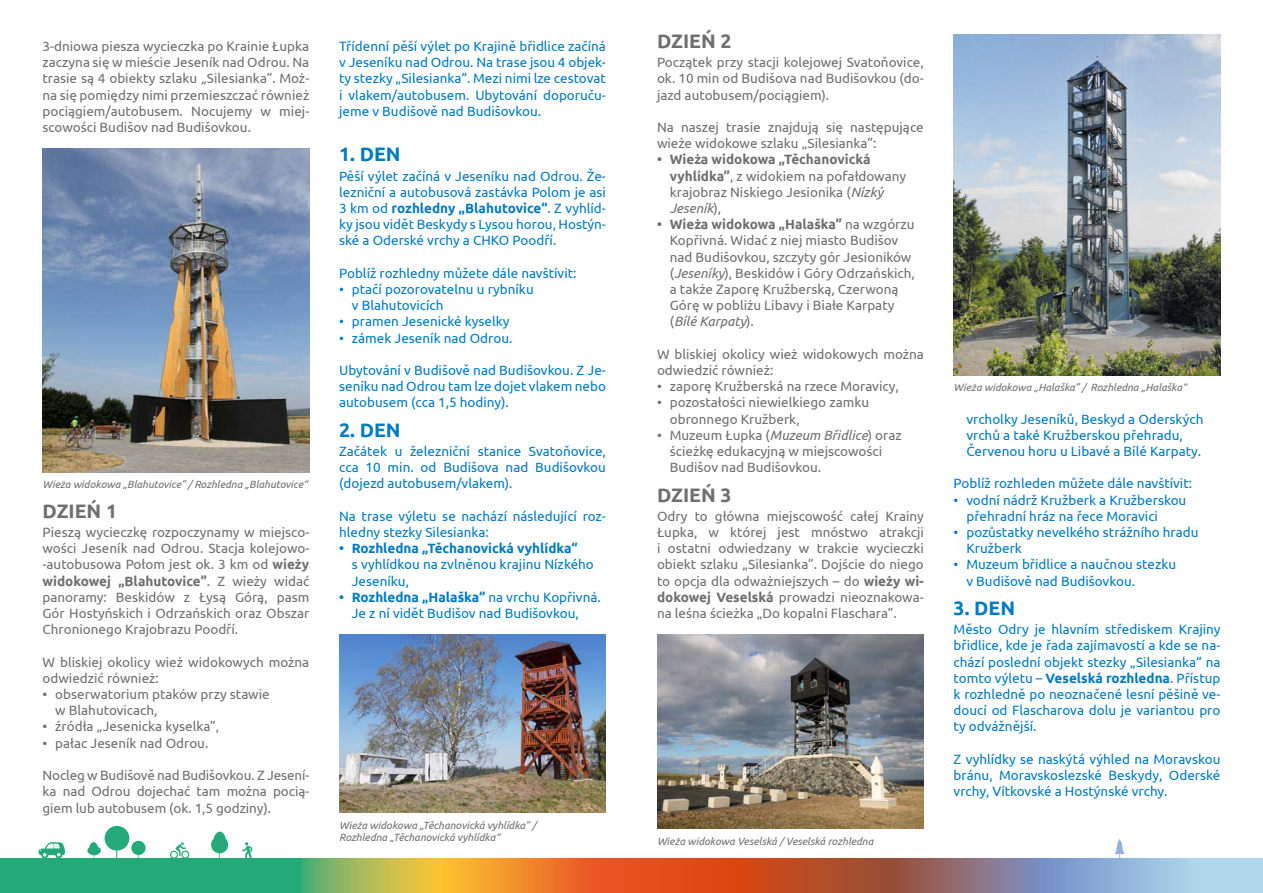
<style>
.page{position:relative;width:1263px;height:893px;background:#fff}
.page>*{position:absolute;margin:0;border:0;box-sizing:border-box;transform-origin:0 0}
.podtytulik{font:700 19.5px "Ubuntu";color:#706f6f}
.podtytulik_CZESKI{font:700 19.5px "Ubuntu";color:#007bc2}
.TEKST{font:13.5px/16.2px "Ubuntu";color:#706f6f}
.TEKST_CZESKI{font:13.5px/16.2px "Ubuntu";color:#007bc2}
.podpis_fot{font:italic 10.5px/12px "Ubuntu";color:#706f6f}
.s1{font-weight:700}
.s2{font-style:italic}
</style>
<div class="page">
<svg style="left:301px;top:839px;width:901px;height:54px"></svg>
<svg style="left:0;top:826px;width:301px;height:67px;fill:#23aa78"></svg>
<div style="left:1202px;top:858px;width:61px;height:35px;background:#b1d8ea"></div>
<img style="left:43px;top:148px;width:266px;height:324px">
<img style="left:954px;top:34px;width:266px;height:341px">
<img style="left:339px;top:634px;width:267px;height:178px">
<img style="left:657px;top:634px;width:267px;height:195px">
<p class="TEKST" style="left:43px;top:38px;width:268px;text-align:justify">3-dniowa piesza wycieczka po Krainie Łupka zaczyna się w mieście Jeseník nad Odrou. Na trasie są 4 obiekty szlaku „Silesianka”. Moż&shy;na się pomiędzy nimi przemieszczać również pociągiem/autobusem. Nocujemy w miej&shy;scowości Budišov nad Budišovkou.</p>
<p class="podpis_fot" style="left:43px;top:478px;width:267px">Wieża widokowa „Blahutovice” / Rozhledna „Blahutovice“</p>
<p class="podtytulik" style="left:43px;top:499px;width:76px">DZIEŃ 1</p>
<p class="TEKST" style="left:43px;top:524px;width:268px;text-align:justify">Pieszą wycieczkę rozpoczynamy w miejsco&shy;wości Jeseník nad Odrou. Stacja kolejowo--autobusowa Połom jest ok. 3 km od <span class="s1">wieży widokowej „Blahutovice”</span>. Z wieży widać panoramy: Beskidów z Łysą Górą, pasm Gór Hostyńskich i Odrzańskich oraz Obszar Chronionego Krajobrazu Poodří.</p>
<p class="TEKST" style="left:43px;top:653px;width:268px">W bliskiej okolicy wież widokowych można odwiedzić również:</p>
<p class="TEKST" style="left:55px;top:686px;width:216px;text-indent:-13px">• obserwatorium ptaków przy stawie w Blahutovicach,</p>
<p class="TEKST" style="left:43px;top:718px;width:178px">• źródła „Jesenicka kyselka”,</p>
<p class="TEKST" style="left:43px;top:734px;width:167px">• pałac Jeseník nad Odrou.</p>
<p class="TEKST" style="left:43px;top:767px;width:268px;text-align:justify">Nocleg w Budišově nad Budišovkou. Z Jesení&shy;ka nad Odrou dojechać tam można pocią&shy;giem lub autobusem (ok. 1,5 godziny).</p>
<p class="TEKST_CZESKI" style="left:339px;top:38px;width:268px;text-align:justify">Třídenní pěší výlet po Krajině břidlice začíná v Jeseníku nad Odrou. Na trase jsou 4 objek&shy;ty stezky „Silesianka“. Mezi nimi lze cestovat i vlakem/autobusem. Ubytování doporuču&shy;jeme v Budišově nad Budišovkou.</p>
<p class="podtytulik_CZESKI" style="left:339px;top:143px;width:63px">1. DEN</p>
<p class="TEKST_CZESKI" style="left:339px;top:167px;width:268px;text-align:justify">Pěší výlet začíná v Jeseníku nad Odrou. Že&shy;lezniční a autobusová zastávka Polom je asi 3 km od <span class="s1">rozhledny „Blahutovice“</span>. Z vyhlíd&shy;ky jsou vidět Beskydy s Lysou horou, Hostýn&shy;ské a Oderské vrchy a CHKO Poodří.</p>
<p class="TEKST_CZESKI" style="left:339px;top:265px;width:239px">Poblíž rozhledny můžete dále navštívit:</p>
<p class="TEKST_CZESKI" style="left:352px;top:281px;width:183px;text-indent:-13px">• ptačí pozorovatelnu u rybníku v Blahutovicích</p>
<p class="TEKST_CZESKI" style="left:339px;top:313px;width:172px">• pramen Jesenické kyselky</p>
<p class="TEKST_CZESKI" style="left:339px;top:329px;width:175px">• zámek Jeseník nad Odrou.</p>
<p class="TEKST_CZESKI" style="left:339px;top:362px;width:268px;text-align:justify">Ubytování v Budišově nad Budišovkou. Z Je&shy;seníku nad Odrou tam lze dojet vlakem nebo autobusem (cca 1,5 hodiny).</p>
<p class="podtytulik_CZESKI" style="left:339px;top:418px;width:63px">2. DEN</p>
<p class="TEKST_CZESKI" style="left:339px;top:443px;width:268px;text-align:justify">Začátek u železniční stanice Svatoňovice, cca 10 min. od Budišova nad Budišovkou (dojezd autobusem/vlakem).</p>
<p class="TEKST_CZESKI" style="left:339px;top:508px;width:268px">Na trase výletu se nachází následující roz&shy;hledny stezky Silesianka:</p>
<p class="TEKST_CZESKI" style="left:352px;top:540px;width:243px;text-indent:-13px"><span class="s1">• Rozhledna „Těchanovická vyhlídka“<br></span>s vyhlídkou na zvlněnou krajinu Nízkého<br>Jeseníku,</p>
<p class="TEKST_CZESKI" style="left:352px;top:589px;width:250px;text-indent:-13px"><span class="s1">• Rozhledna „Halaška“</span> na vrchu Kopřivná.<br>Je z ní vidět Budišov nad Budišovkou,</p>
<p class="podpis_fot" style="left:339px;top:819px;width:198px">Wieża widokowa „Těchanovická vyhlídka” /<br>Rozhledna „Těchanovická vyhlídka“</p>
<p class="podtytulik" style="left:657px;top:29px;width:76px">DZIEŃ 2</p>
<p class="TEKST" style="left:657px;top:54px;width:268px;text-align:justify">Początek przy stacji kolejowej Svatoňovice, ok. 10 min od Budišova nad Budišovkou (do&shy;jazd autobusem/pociągiem).</p>
<p class="TEKST" style="left:657px;top:119px;width:268px">Na naszej trasie znajdują się następujące wieże widokowe szlaku „Silesianka”:</p>
<p class="TEKST" style="left:670px;top:151px;width:238px;text-indent:-13px"><span class="s1">• Wieża widokowa „Těchanovická vyhlídka”</span>, z widokiem na pofałdowany krajobraz Niskiego Jesionika (<span class="s2">Nízký<br>Jeseník</span>),</p>
<p class="TEKST" style="left:670px;top:216px;width:247px;text-indent:-13px"><span class="s1">• Wieża widokowa „Halaška”</span> na wzgórzu Kopřivná. Widać z niej miasto Budišov nad Budišovkou, szczyty gór Jesioników (<span class="s2">Jeseníky</span>), Beskidów i Góry Odrzańskich, a także Zaporę Kružberską, Czerwoną Górę w pobliżu Libavy i Białe Karpaty (<span class="s2">Bílé Karpaty</span>).</p>
<p class="TEKST" style="left:657px;top:346px;width:268px">W bliskiej okolicy wież widokowych można odwiedzić również:</p>
<p class="TEKST" style="left:657px;top:378px;width:243px">• zaporę Kružberská na rzece Moravicy,</p>
<p class="TEKST" style="left:670px;top:394px;width:201px;text-indent:-13px">• pozostałości niewielkiego zamku obronnego Kružberk,</p>
<p class="TEKST" style="left:670px;top:427px;width:234px;text-indent:-13px">• Muzeum Łupka (<span class="s2">Muzeum Břidlice</span>) oraz ścieżkę edukacyjną w miejscowości<br>Budišov nad Budišovkou.</p>
<p class="podtytulik" style="left:657px;top:483px;width:76px">DZIEŃ 3</p>
<p class="TEKST" style="left:657px;top:508px;width:268px;text-align:justify">Odry to główna miejscowość całej Krainy Łupka, w której jest mnóstwo atrakcji i ostatni odwiedzany w trakcie wycieczki obiekt szlaku „Silesianka”. Dojście do niego to opcja dla odważniejszych – do <span class="s1">wieży wi&shy;dokowej Veselská</span> prowadzi nieoznakowa&shy;na leśna ścieżka „Do kopalni Flaschara”.</p>
<p class="podpis_fot" style="left:657px;top:835px;width:218px">Wieża widokowa Veselská / Veselská rozhledna</p>
<p class="podpis_fot" style="left:954px;top:381px;width:234px">Wieża widokowa „Halaška” / Rozhledna „Halaška“</p>
<p class="TEKST_CZESKI" style="left:966px;top:410px;width:238px">vrcholky Jeseníků, Beskyd a Oderských vrchů a také Kružberskou přehradu,<br>Červenou horu u Libavé a Bílé Karpaty.</p>
<p class="TEKST_CZESKI" style="left:954px;top:475px;width:240px">Poblíž rozhleden můžete dále navštívit:</p>
<p class="TEKST_CZESKI" style="left:966px;top:491px;width:221px;text-indent:-13px">• vodní nádrž Kružberk a Kružberskou přehradní hráz na řece Moravici</p>
<p class="TEKST_CZESKI" style="left:966px;top:524px;width:234px;text-indent:-13px">• pozůstatky nevelkého strážního hradu<br>Kružberk</p>
<p class="TEKST_CZESKI" style="left:966px;top:556px;width:211px;text-indent:-13px">• Muzeum břidlice a naučnou stezku v Budišově nad Budišovkou.</p>
<p class="podtytulik_CZESKI" style="left:954px;top:596px;width:63px">3. DEN</p>
<p class="TEKST_CZESKI" style="left:954px;top:621px;width:268px;text-align:justify">Město Odry je hlavním střediskem Krajiny břidlice, kde je řada zajímavostí a kde se na&shy;chází poslední objekt stezky „Silesianka“ na tomto výletu – <span class="s1">Veselská rozhledna</span>. Přístup k rozhledně po neoznačené lesní pěšině ve&shy;doucí od Flascharova dolu je variantou pro ty odvážnější.</p>
<p class="TEKST_CZESKI" style="left:954px;top:751px;width:268px;text-align:justify">Z vyhlídky se naskýtá výhled na Moravskou bránu, Moravskoslezské Beskydy, Oderské vrchy, Vítkovské a Hostýnské vrchy.</p>
</div>
